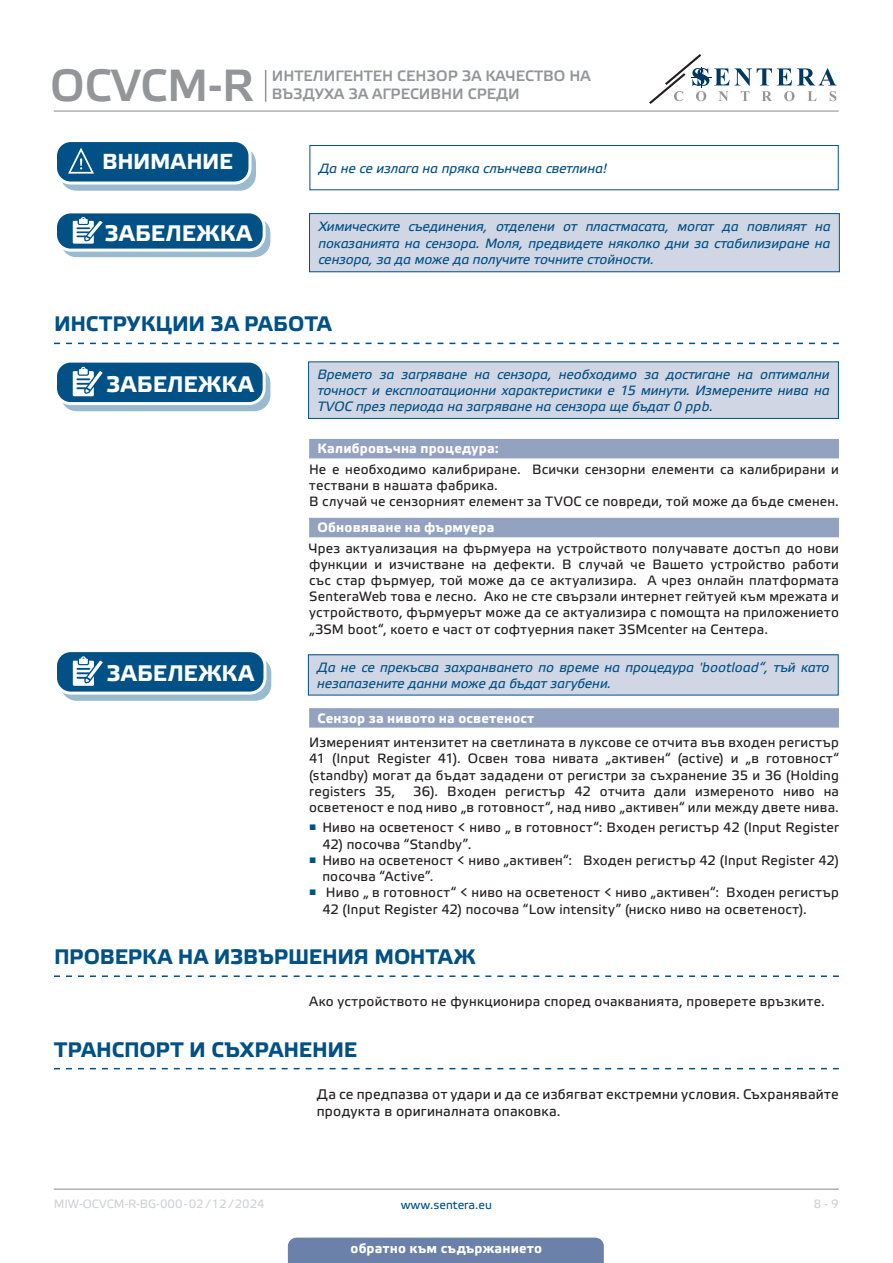
<style>
.page{position:relative;width:893px;height:1263px;background:#fff}
.page>*{position:absolute;margin:0;border:0;box-sizing:border-box;transform-origin:0 0}
.t1{font:45px "Etelka Medium Pro";color:#939598}
.t2{font:700 22.5px "Etelka Text Pro";letter-spacing:.02em;color:#fff}
.t3{font:700 21.75px "Etelka Text Pro";letter-spacing:-.02em;color:#fff}
.t4{font:700 21px "Etelka Text Pro";letter-spacing:-.005em;color:#015186}
.t5{font:15px/18px "Etelka Medium Pro";color:#939598}
.body{font:13.95px/16.6px "Etelka Text Pro";letter-spacing:.015em;color:#231f20}
.body-2{font:13.5px/16.2px "Etelka Text Pro";letter-spacing:.015em;color:#231f20}
.attention{font:italic 13.5px/16.2px "Etelka Text Pro";letter-spacing:-.005em;color:#015186;text-align:justify}
.Number-roman{font:700 13.5px "Etelka Text Pro";letter-spacing:.015em;color:#fff}
.t6{font:12px "Etelka Text Pro";color:#d1d2d4}
.t7{font:12px "Etelka Text Pro";color:#015186}
</style>
<div class="page">
<hr style="left:54px;top:111px;width:785px;height:1px;background:#939598">
<hr style="left:54px;top:1188px;width:785px;height:2px;background:#939598">
<svg style="left:649px;top:54px;width:187px;height:50px"></svg>
<div style="left:288px;top:1237px;width:316px;height:26px;background:#6c81aa"></div>
<hr style="left:265px;top:70px;width:1px;height:32px;background:#939598">
<svg style="left:54px;top:343px;width:785px;height:1px"></svg>
<div style="left:309px;top:439px;width:530px;height:19px;background:#94a2c2"></div>
<div style="left:309px;top:518px;width:530px;height:19px;background:#94a2c2"></div>
<div style="left:309px;top:708px;width:530px;height:20px;background:#94a2c2"></div>
<svg style="left:54px;top:975px;width:785px;height:2px"></svg>
<div style="left:309px;top:145px;width:530px;height:45px;border:1px solid #015186"></div>
<div style="left:61px;top:148px;width:194px;height:42px;background:#9abacf;border-radius:15px"></div>
<div style="left:60px;top:147px;width:196px;height:44px;border:1px solid #015186;border-radius:15px"></div>
<div style="left:56px;top:141px;width:194px;height:42px;background:#015186;border-radius:15px"></div>
<div style="left:54px;top:139px;width:197px;height:46px;border:3px solid #fff;border-radius:15px"></div>
<svg style="left:67px;top:147px;width:38px;height:37px"></svg>
<div style="left:309px;top:214px;width:530px;height:58px;background:#d1d6e4"></div>
<div style="left:309px;top:213px;width:531px;height:59px;border:1px solid #015186"></div>
<div style="left:61px;top:218px;width:209px;height:39px;background:#9abacf;border-radius:15px"></div>
<div style="left:61px;top:218px;width:209px;height:39px;border:1px solid #015186;border-radius:15px"></div>
<div style="left:56px;top:212px;width:208px;height:38px;background:#015186;border-radius:15px"></div>
<div style="left:54px;top:210px;width:212px;height:42px;border:3px solid #fff;border-radius:15px"></div>
<svg style="left:73px;top:217px;width:35px;height:34px"></svg>
<div style="left:61px;top:368px;width:209px;height:43px;background:#9abacf;border-radius:15px"></div>
<div style="left:61px;top:367px;width:209px;height:44px;border:1px solid #015186;border-radius:15px"></div>
<div style="left:56px;top:361px;width:208px;height:43px;background:#015186;border-radius:15px"></div>
<div style="left:54px;top:360px;width:212px;height:45px;border:3px solid #fff;border-radius:15px"></div>
<svg style="left:73px;top:367px;width:35px;height:37px"></svg>
<div style="left:309px;top:362px;width:529px;height:56px;background:#d1d6e4"></div>
<div style="left:308px;top:361px;width:531px;height:58px;border:1px solid #015186"></div>
<div style="left:61px;top:658px;width:210px;height:42px;background:#9abacf;border-radius:15px"></div>
<div style="left:61px;top:657px;width:210px;height:44px;border:1px solid #015186;border-radius:15px"></div>
<div style="left:56px;top:651px;width:209px;height:42px;background:#015186;border-radius:15px"></div>
<div style="left:54px;top:649px;width:212px;height:46px;border:3px solid #fff;border-radius:15px"></div>
<svg style="left:73px;top:656px;width:35px;height:38px"></svg>
<div style="left:308px;top:655px;width:530px;height:40px;background:#d1d6e4"></div>
<svg style="left:54px;top:1068px;width:785px;height:1px"></svg>
<h1 class="t1" style="left:50px;top:61px;width:205px">OCVCM-R</h1>
<p class="t5" style="left:272px;top:67px;width:320px">ИНТЕЛИГЕНТЕН СЕНЗОР ЗА КАЧЕСТВО НА<br>ВЪЗДУХА ЗА АГРЕСИВНИ СРЕДИ</p>
<p class="t3" style="left:102px;top:150px;width:132px">ВНИМАНИЕ</p>
<p class="attention" style="left:319px;top:161px;width:290px">Да не се излага на пряка слънчева светлина!</p>
<p class="t2" style="left:105px;top:221px;width:149px">ЗАБЕЛЕЖКА</p>
<p class="attention" style="left:318px;top:219px;width:514px">Химическите съединения, отделени от пластмасата, могат да повлияят на показанията на сензора. Моля, предвидете няколко дни за стабилизиране на сензора, за да може да получите точните стойности.</p>
<p class="t4" style="left:54px;top:312px;width:279px">ИНСТРУКЦИИ ЗА РАБОТА</p>
<p class="t2" style="left:106px;top:371px;width:149px">ЗАБЕЛЕЖКА</p>
<p class="attention" style="left:317px;top:367px;width:514px">Времето за загряване на сензора, необходимо за достигане на оптимални точност и експлоатационни характеристики е 15 минути. Измерените нива на TVOC през периода на загряване на сензора ще бъдат 0 ppb.</p>
<p class="Number-roman" style="left:318px;top:441px;width:183px">Калибровъчна процедура:</p>
<p class="body-2" style="left:309px;top:462px;width:531px">Не е необходимо калибриране. Всички сензорни елементи са калибрирани и тествани в нашата фабрика.</p>
<p class="body-2" style="left:309px;top:494px;width:531px">В случай че сензорният елемент за TVOC се повреди, той може да бъде сменен.</p>
<p class="Number-roman" style="left:318px;top:520px;width:178px">Обновяване на фърмуера</p>
<p class="body-2" style="left:309px;top:541px;width:531px;text-align:justify">Чрез актуализация на фърмуера на устройството получавате достъп до нови функции и изчистване на дефекти. В случай че Вашето устройство работи със стар фърмуер, той може да се актуализира. А чрез онлайн платформата SenteraWeb това е лесно. Ако не сте свързали интернет гейтуей към мрежата и устройството, фърмуерът може да се актуализира с помощта на приложението „3SM boot“, което е част от софтуерния пакет 3SMcenter на Сентера.</p>
<p class="t2" style="left:107px;top:661px;width:149px">ЗАБЕЛЕЖКА</p>
<p class="attention" style="left:317px;top:660px;width:514px">Да не се прекъсва захранването по време на процедура 'bootload“, тъй като незапазените данни може да бъдат загубени.</p>
<p class="Number-roman" style="left:318px;top:710px;width:218px">Сензор за нивото на осветеност</p>
<p class="body-2" style="left:309px;top:735px;width:531px;text-align:justify">Измереният интензитет на светлината в луксове се отчита във входен регистър 41 (Input Register 41). Освен това нивата „активен“ (active) и „в готовност“ (standby) могат да бъдат зададени от регистри за съхранение 35 и 36 (Holding registers 35,</p>
<p class="body-2" style="left:309px;top:784px;width:531px;text-align:right">36). Входен регистър 42 отчита дали измереното ниво на<br>осветеност е под ниво „в готовност“, над ниво „активен“ или между двете нива.</p>
<p class="body-2" style="left:309px;top:820px;width:531px"><sup>■</sup> Ниво на осветеност &lt; ниво „ в готовност“: Входен регистър 42 (Input Register</p>
<p class="body-2" style="left:322px;top:837px;width:150px">42) посочва “Standby”.</p>
<p class="body-2" style="left:322px;top:853px;width:518px;text-indent:-13px"><sup>■</sup> Ниво на осветеност &lt; ниво „активен“: Входен регистър 42 (Input Register 42) посочва “Active”.</p>
<p class="body-2" style="left:322px;top:885px;width:518px;text-indent:-13px"><sup>■</sup> Ниво „ в готовност“ &lt; ниво на осветеност &lt; ниво „активен“: Входен регистър<br>42 (Input Register 42) посочва “Low intensity” (ниско ниво на осветеност).</p>
<p class="t4" style="left:54px;top:945px;width:423px">ПРОВЕРКА НА ИЗВЪРШЕНИЯ МОНТАЖ</p>
<p class="body-2" style="left:309px;top:994px;width:517px">Ако устройството не функционира според очакванията, проверете връзките.</p>
<p class="t4" style="left:54px;top:1038px;width:304px">ТРАНСПОРТ И СЪХРАНЕНИЕ</p>
<p class="body" style="left:317px;top:1086px;width:524px">Да се предпазва от удари и да се избягват екстремни условия. Съхранявайте продукта в оригиналната опаковка.</p>
<p class="t6" style="left:54px;top:1197px;width:212px">MIW-OCVCM-R-BG-000 - 02 / 12 / 2024</p>
<p class="t7" style="left:401px;top:1198px;width:93px">www.sentera.eu</p>
<p class="t6" style="left:814px;top:1197px;width:27px">8 - 9</p>
<p class="Number-roman" style="left:350px;top:1240px;width:193px">обратно към съдържанието</p>
</div>
